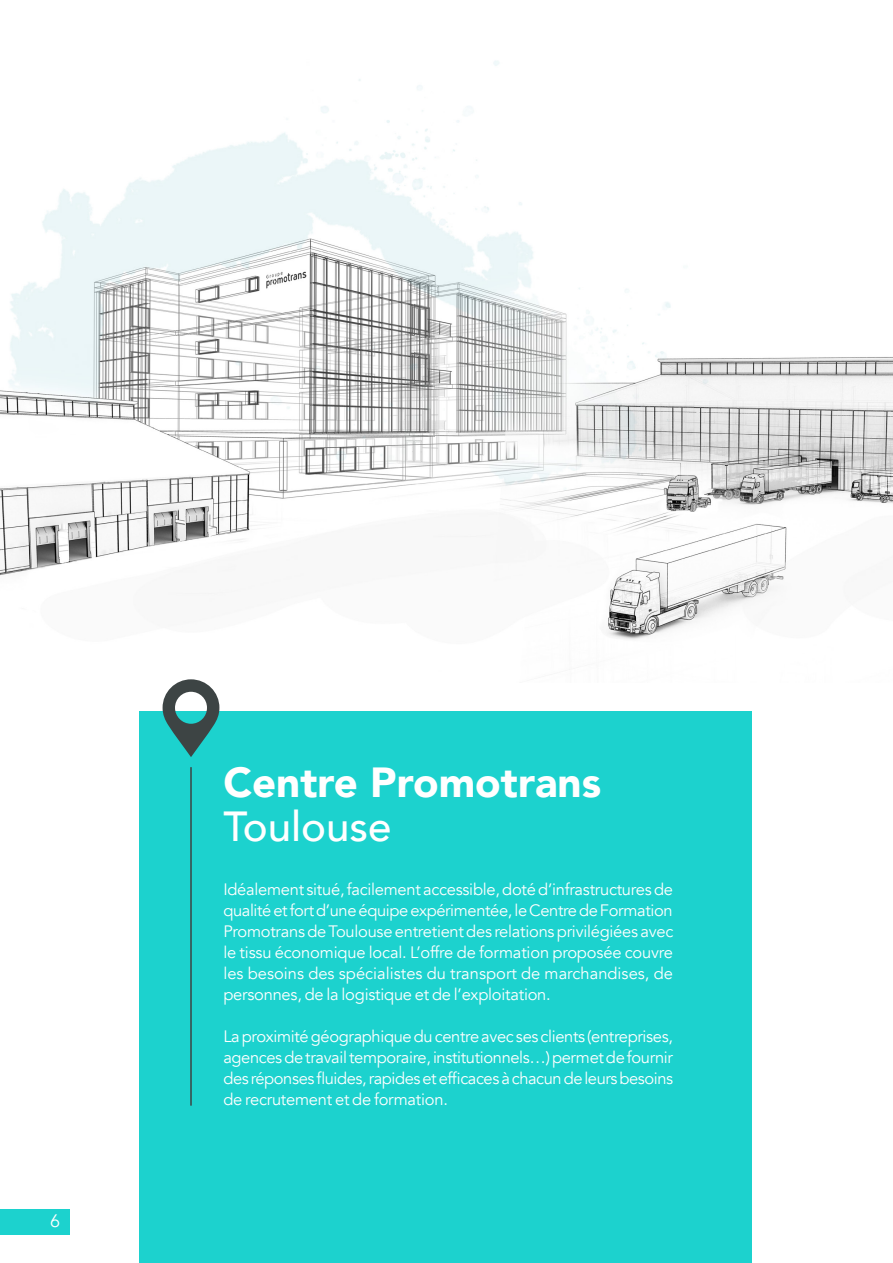
<style>
.page{position:relative;width:893px;height:1263px;background:#fff}
.page>*{position:absolute;margin:0;border:0;box-sizing:border-box;transform-origin:0 0}
.t1{font:900 42px "Avenir";color:#fff}
.t2{font:500 42px "Avenir";color:#fff}
.t3{font:18px "Avenir";color:#fff}
.t4{font:16.5px/21px "Avenir";letter-spacing:-.015em;color:#fff;text-align:justify}
</style>
<div class="page">
<img style="left:0;top:61px;width:893px;height:579px">
<div style="left:139px;top:712px;width:613px;height:551px;background:#1cd2ce"></div>
<svg style="left:163px;top:679px;width:56px;height:78px"></svg>
<hr style="left:190px;top:767px;width:2px;height:339px;background:#3d4444">
<div style="left:0;top:1209px;width:69px;height:25px;background:#1cd2ce"></div>
<p class="t3" style="left:50px;top:1210px;width:12px">6</p>
<p class="t1" style="left:223px;top:747px;width:379px">Centre Promotrans</p>
<p class="t2" style="left:223px;top:790px;width:170px">Toulouse</p>
<p class="t4" style="left:223px;top:879px;width:451px">Idéalement situé, facilement accessible, doté d’infrastructures de qualité et fort d’une équipe expérimentée, le Centre de Formation Promotrans de Toulouse entretient des relations privilégiées avec le tissu économique local. L’offre de formation proposée couvre les besoins des spécialistes du transport de marchandises, de personnes, de la logistique et de l’exploitation.</p>
<p class="t4" style="left:223px;top:1026px;width:451px">La proximité géographique du centre avec ses clients (entreprises, agences de travail temporaire, institutionnels…) permet de fournir des réponses fluides, rapides et efficaces à chacun de leurs besoins de recrutement et de formation.</p>
</div>
